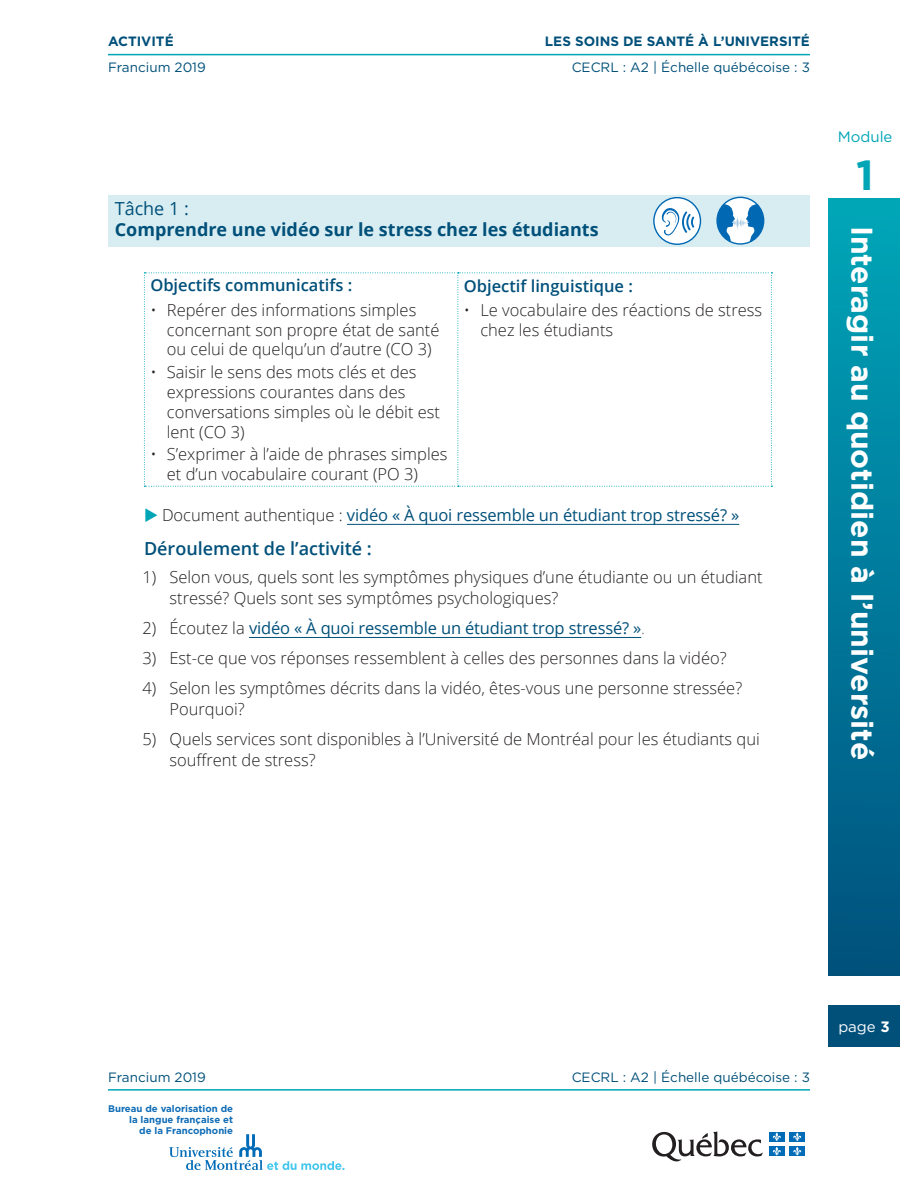
<style>
.page{position:relative;width:918px;height:1188px;background:#fff}
.page>*{position:absolute;margin:0;border:0;box-sizing:border-box;transform-origin:0 0}
.t1{font:700 42px "Gotham HTF";color:#00a5b6}
.t2{font:700 30px "Gotham HTF";color:#fff}
.t3{font:700 18px "Open Sans";color:#00507a}
.t4{font:600 18px "Open Sans";color:#00507a}
.t5{font:18px "Open Sans";color:#00507a}
.t6{font:300 16.5px/19.8px "Open Sans";color:#231f20}
.t7{font:16.5px "Open Sans";letter-spacing:-.01em;color:#00507a}
.t8{font:600 16.5px "Open Sans";color:#00507a}
.t9{font:15px "Gotham";color:#00a5b6}
.t10{font:15px "Gotham HTF";color:#fff}
.t11{font:13.5px "Gotham HTF";color:#00507a}
.t12{font:700 13.5px "Gotham HTF";color:#00507a}
.t13{font:700 9.6px/11.1px "Gotham";color:#0f6cb6;text-align:right}
.s1{color:#00a5b6}
.s2{font-weight:300;color:#231f20}
.s3{font-weight:300;color:#7b7b7b}
.s4{font-weight:700}
</style>
<div class="page">
<div style="left:828px;top:1005px;width:72px;height:41px;background:#00507a"></div>
<svg style="left:652px;top:1131px;width:111px;height:31px"></svg>
<div style="left:769px;top:1132px;width:16px;height:10px;background:#006cb7"></div>
<svg style="left:773px;top:1132px;width:8px;height:9px"></svg>
<div style="left:789px;top:1132px;width:16px;height:10px;background:#006cb7"></div>
<svg style="left:793px;top:1132px;width:8px;height:9px"></svg>
<div style="left:769px;top:1146px;width:16px;height:10px;background:#006cb7"></div>
<svg style="left:773px;top:1147px;width:8px;height:9px"></svg>
<div style="left:789px;top:1146px;width:16px;height:10px;background:#006cb7"></div>
<svg style="left:793px;top:1147px;width:8px;height:9px"></svg>
<svg style="left:169px;top:1134px;width:175px;height:36px"></svg>
<div style="left:828px;top:198px;width:72px;height:778px;background:linear-gradient(to bottom,#00a6b9,#00507d)"></div>
<hr style="left:108px;top:54px;width:702px;height:1px;background:#00a5b6">
<hr style="left:108px;top:1089px;width:702px;height:2px;background:#00a5b6">
<div style="left:108px;top:195px;width:702px;height:52px;background:#d8edf1"></div>
<hr style="left:347px;top:524px;width:392px;height:1px;background:#00507a">
<hr style="left:249px;top:637px;width:392px;height:1px;background:#00507a">
<svg style="left:144px;top:272px;width:628px;height:215px"></svg>
<div style="left:654px;top:198px;width:46px;height:46px;background:#fff;border-radius:50%"></div>
<div style="left:653px;top:197px;width:48px;height:48px;border:1px solid #0168b3;border-radius:50%"></div>
<svg style="left:662px;top:208px;width:32px;height:28px"></svg>
<svg style="left:717px;top:197px;width:47px;height:47px"></svg>
<svg style="left:717px;top:204px;width:47px;height:39px;background:#82b5d9"></svg>
<div style="left:716px;top:197px;width:48px;height:48px;border:1px solid #0168b3;border-radius:50%"></div>
<p class="t12" style="left:108px;top:34px;width:67px">ACTIVITÉ</p>
<p class="t12" style="left:545px;top:34px;width:267px">LES SOINS DE SANTÉ À L’UNIVERSITÉ</p>
<p class="t11" style="left:108px;top:59px;width:99px">Francium 2019</p>
<p class="t11" style="left:572px;top:59px;width:240px">CECRL : A2 | Échelle québécoise : 3</p>
<p class="t5" style="left:115px;top:196px;width:76px">Tâche 1 :</p>
<p class="t3" style="left:115px;top:217px;width:485px">Comprendre une vidéo sur le stress chez les étudiants</p>
<p class="t8" style="left:150px;top:274px;width:203px">Objectifs communicatifs :</p>
<p class="t6" style="left:167px;top:299px;width:274px;text-indent:-16px">• Repérer des informations simples concernant son propre état de santé ou celui de quelqu’un d’autre (CO 3)</p>
<p class="t6" style="left:167px;top:362px;width:275px;text-indent:-16px">• Saisir le sens des mots clés et des expressions courantes dans des conversations simples où le débit est lent (CO 3)</p>
<p class="t6" style="left:167px;top:444px;width:282px;text-indent:-16px">• S’exprimer à l’aide de phrases simples et d’un vocabulaire courant (PO 3)</p>
<p class="t8" style="left:464px;top:274px;width:171px">Objectif linguistique :</p>
<p class="t6" style="left:480px;top:299px;width:283px;text-indent:-16px">• Le vocabulaire des réactions de stress chez les étudiants</p>
<p class="t7" style="left:144px;top:504px;width:597px"><span class="s1">◆</span> <span class="s2">Document authentique :</span> vidéo « À quoi ressemble un étudiant trop stressé? »</p>
<p class="t4" style="left:144px;top:536px;width:229px">Déroulement de l’activité :</p>
<p class="t6" style="left:169px;top:567px;width:595px;line-height:21px;text-indent:-27px">1) Selon vous, quels sont les symptômes physiques d’une étudiante ou un étudiant stressé? Quels sont ses symptômes psychologiques?</p>
<p class="t7" style="left:142px;top:617px;width:504px"><span class="s2">2) Écoutez la</span> vidéo « À quoi ressemble un étudiant trop stressé? »<span class="s3">.</span></p>
<p class="t6" style="left:142px;top:648px;width:586px">3) Est-ce que vos réponses ressemblent à celles des personnes dans la vidéo?</p>
<p class="t6" style="left:169px;top:678px;width:574px;line-height:21px;text-indent:-27px">4) Selon les symptômes décrits dans la vidéo, êtes-vous une personne stressée?<br>Pourquoi?</p>
<p class="t6" style="left:169px;top:729px;width:592px;line-height:21px;text-indent:-27px">5) Quels services sont disponibles à l’Université de Montréal pour les étudiants qui souffrent de stress?</p>
<p class="t9" style="left:838px;top:128px;width:56px">Module</p>
<h1 class="t1" style="left:856px;top:151px;width:19px">1</h1>
<h2 class="t2" style="left:879px;top:226px;width:536px;rotate:90deg">Interagir au quotidien à l’université</h2>
<p class="t11" style="left:108px;top:1069px;width:99px">Francium 2019</p>
<p class="t11" style="left:572px;top:1069px;width:240px">CECRL : A2 | Échelle québécoise : 3</p>
<p class="t13" style="left:108px;top:1103px;width:126px">Bureau de valorisation de la langue française et<br>de la Francophonie</p>
<p class="t10" style="left:838px;top:1018px;width:53px">page <span class="s4">3</span></p>
</div>
